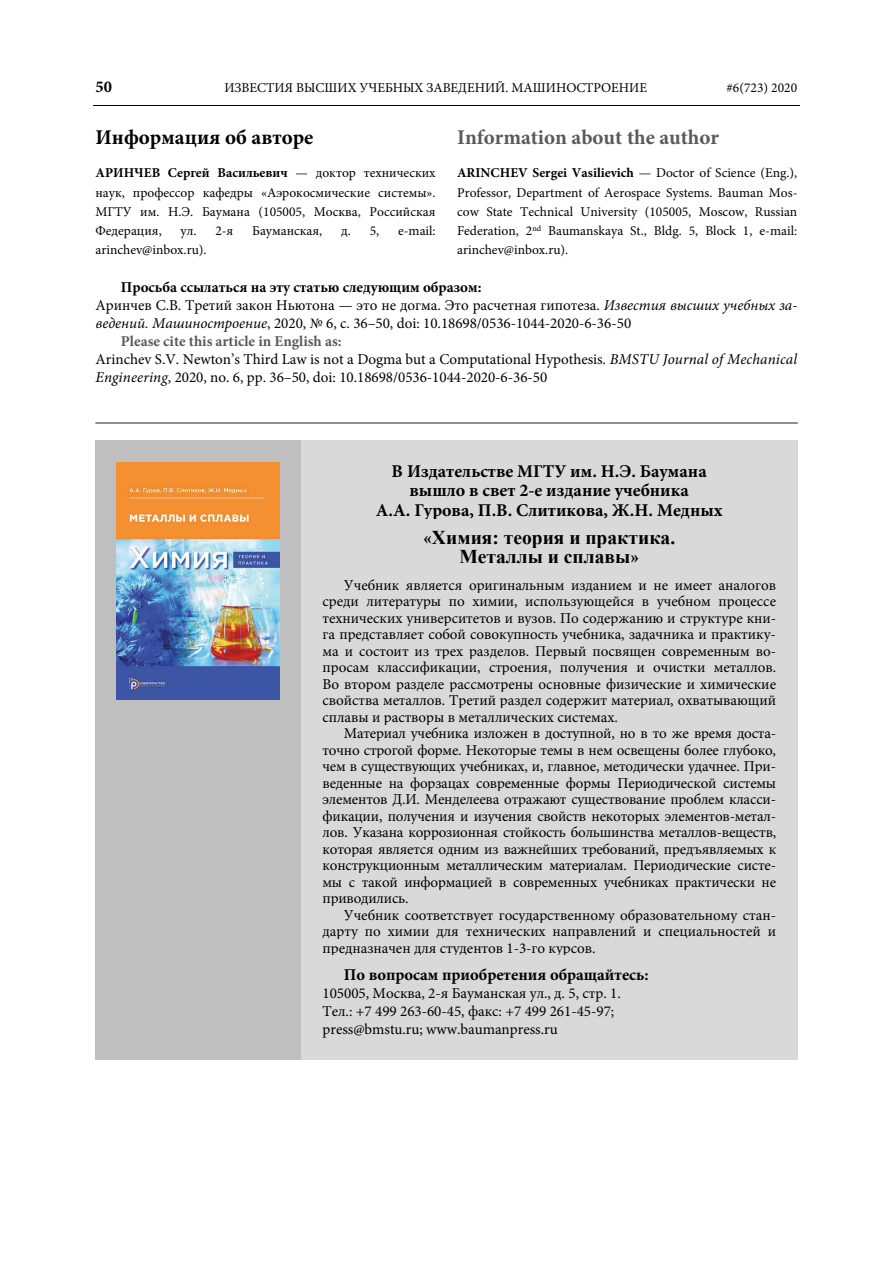
<style>
.page{position:relative;width:893px;height:1263px;background:#fff}
.page>*{position:absolute;margin:0;border:0;box-sizing:border-box;transform-origin:0 0}
.t1{font:700 21px "Minion Pro";color:#595959}
.t2{font:700 21px "Minion Pro";color:#000}
.t3{font:700 19.5px/19.5px "Times New Roman";color:#000;text-align:center}
.t4{font:700 18px/19.2px "Minion Pro";color:#000;text-align:center}
.t5{font:700 16.5px "Minion Pro";color:#000}
.t6{font:15px/16.5px "Minion Pro";color:#000;text-align:justify}
.t7{font:700 15px "Minion Pro";color:#000}
.t8{font:700 15px "Minion Pro";color:#595959}
.t9{font:13.5px/19.2px "Minion Pro";color:#000;text-align:justify}
.s1{font-weight:700}
.s2{font-style:italic}
.s3{font-family:"Minion Pro";font-stretch:condensed}
</style>
<div class="page">
<hr style="left:93px;top:105px;width:706px;height:1px;background:#000">
<div style="left:95px;top:440px;width:206px;height:619px;background:#bfbfbf"></div>
<img style="left:117px;top:462px;width:163px;height:237px">
<div style="left:301px;top:440px;width:496px;height:619px;background:#d9d9d9"></div>
<hr style="left:96px;top:423px;width:701px;height:1px;background:#231f20">
<p class="t5" style="left:95px;top:80px;width:18px">50</p>
<p class="t9" style="left:224px;top:79px;width:424px">ИЗВЕСТИЯ ВЫСШИХ УЧЕБНЫХ ЗАВЕДЕНИЙ. МАШИНОСТРОЕНИЕ</p>
<p class="t9" style="left:726px;top:79px;width:72px">#6(723) 2020</p>
<h1 class="t2" style="left:95px;top:130px;width:219px">Информация об авторе</h1>
<p class="t9" style="left:95px;top:165px;width:342px"><span class="s1">АРИНЧЕВ Сергей Васильевич</span> — доктор технических наук, профессор кафедры «Аэрокосмические системы».<br>МГТУ им. Н.Э. Баумана (105005, Москва, Российская Федерация,</p>
<h1 class="t1" style="left:457px;top:130px;width:263px">Information about the author</h1>
<p class="t9" style="left:457px;top:165px;width:342px"><span class="s1">ARINCHEV Sergei Vasilievich</span> — Doctor of Science (Eng.), Professor, Department of Aerospace Systems. Bauman Mos&shy;cow State Technical University (105005, Moscow, Russian Federation, 2<sup>nd</sup> Baumanskaya St., Bldg. 5, Block 1, e-mail: arinchev@inbox.ru).</p>
<p class="t7" style="left:121px;top:281px;width:362px">Просьба ссылаться на эту статью следующим образом:</p>
<p class="t6" style="left:95px;top:298px;width:703px">Аринчев С.В. Третий закон Ньютона — это не догма. Это расчетная гипотеза. <span class="s2">Известия высших учебных за-</span></p>
<p class="t6" style="left:95px;top:316px;width:537px"><span class="s2">ведений. Машиностроение</span>, 2020, № 6, с. 36–50, doi: 10.18698/0536-1044-2020-6-36-50</p>
<p class="t8" style="left:121px;top:335px;width:222px">Please cite this article in English as:</p>
<p class="t6" style="left:95px;top:352px;width:703px">Arinchev S.V. Newton’s Third Law is not a Dogma but a Computational Hypothesis<span class="s2">. BMSTU Journal of Mechanical</span></p>
<p class="t6" style="left:95px;top:370px;width:453px"><span class="s2">Engineering</span>, 2020, no. 6, pp. 36–50, doi: 10.18698/0536-1044-2020-6-36-50</p>
<p class="t9" style="left:181px;top:222px;width:54px">ул. 2-я</p>
<p class="t9" style="left:252px;top:222px;width:72px">Бауманская,</p>
<p class="t9" style="left:341px;top:222px;width:40px">д. 5,</p>
<p class="t9" style="left:398px;top:222px;width:39px">e-mail:</p>
<p class="t9" style="left:95px;top:242px;width:113px">arinchev@inbox.ru).</p>
<p class="t4" style="left:376px;top:463px;width:348px">В Издательстве МГТУ им. Н.Э. Баумана вышло в свет 2-е издание учебника<br>А.А. Гурова, П.В. Слитикова, Ж.Н. Медных</p>
<h2 class="t3" style="left:423px;top:528px;width:253px"><span class="s3">«</span>Химия: теория и практика.<br>Металлы и сплавы<span class="s3">»</span></h2>
<p class="t6" style="left:322px;top:578px;width:455px;text-indent:21px">Учебник является оригинальным изданием и не имеет аналогов среди литературы по химии, использующейся в учебном процессе технических университетов и вузов. По содержанию и структуре кни&shy;га представляет собой совокупность учебника, задачника и практику&shy;ма и состоит из трех разделов. Первый посвящен современным во&shy;просам классификации, строения, получения и очистки металлов.<br>Во втором разделе рассмотрены основные физические и химические свойства металлов. Третий раздел содержит материал, охватывающий сплавы и растворы в металлических системах.</p>
<p class="t6" style="left:322px;top:726px;width:455px;text-indent:21px">Материал учебника изложен в доступной, но в то же время доста&shy;точно строгой форме. Некоторые темы в нем освещены более глубоко, чем в существующих учебниках, и, главное, методически удачнее. При&shy;веденные на форзацах современные формы Периодической системы элементов Д.И. Менделеева отражают существование проблем класси&shy;фикации, получения и изучения свойств некоторых элементов-метал&shy;лов. Указана коррозионная стойкость большинства металлов-веществ, которая является одним из важнейших требований, предъявляемых к конструкционным металлическим материалам. Периодические систе&shy;мы с такой информацией в современных учебниках практически не приводились.</p>
<p class="t6" style="left:322px;top:908px;width:455px;text-indent:21px">Учебник соответствует государственному образовательному стан&shy;дарту по химии для технических направлений и специальностей и предназначен для студентов 1-3-го курсов.</p>
<p class="t5" style="left:344px;top:969px;width:306px">По вопросам приобретения обращайтесь:</p>
<p class="t6" style="left:322px;top:986px;width:300px;line-height:18px;text-align:left">105005, Москва, 2-я Бауманская ул., д. 5, стр. 1.<br>Тел.: +7 499 263-60-45, факс: +7 499 261-45-97; press@bmstu.ru; www.baumanpress.ru</p>
</div>
